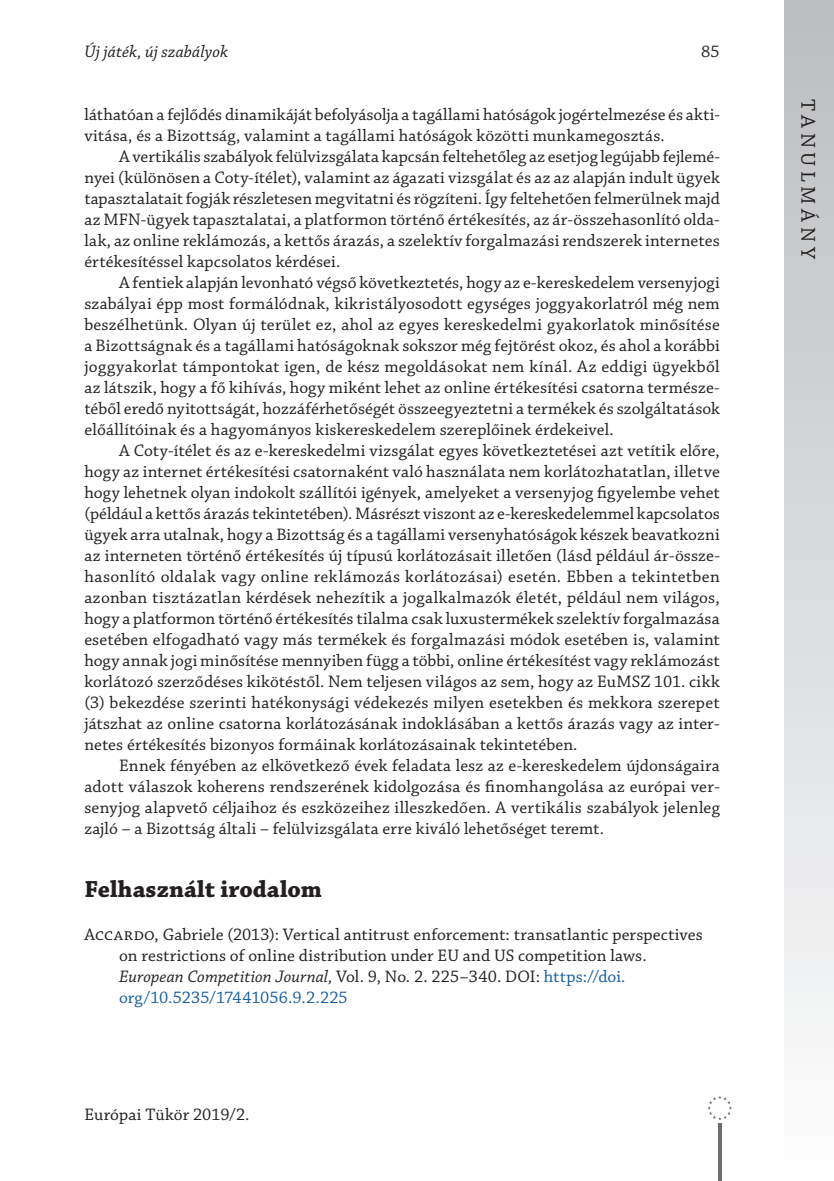
<style>
.page{position:relative;width:834px;height:1181px;background:#fff}
.page>*{position:absolute;margin:0;border:0;box-sizing:border-box;transform-origin:0 0}
.t1{font:700 24.5px "Chaparral Pro";letter-spacing:.005em;color:#231f20}
.t2{font:21px "Chaparral Pro";letter-spacing:.21em;color:#231f20}
.t3{font:17.5px/21px "Chaparral Pro";letter-spacing:.005em;color:#231f20;text-align:justify}
.t4{font:italic 17.5px "Chaparral Pro";letter-spacing:.005em;color:#231f20}
.s1{font-style:italic}
.s2{color:#175d9e}
</style>
<div class="page">
<div style="left:784px;top:0;width:49px;height:1181px;background:linear-gradient(to bottom,#bbbcbf,#fdfdfe)"></div>
<hr style="left:718px;top:1107px;width:1px;height:74px;background:#6c6d70">
<hr style="left:719px;top:1107px;width:1px;height:74px;background:#6c6d70">
<hr style="left:721px;top:1107px;width:1px;height:74px;background:#6c6d70">
<div style="left:704px;top:1093px;width:30px;height:29px;background:#fff"></div>
<svg style="left:707px;top:1095px;width:25px;height:25px"></svg>
<p class="t4" style="left:84px;top:42px;width:145px">Új játék, új szabályok</p>
<p class="t3" style="left:701px;top:42px;width:20px">85</p>
<p class="t3" style="left:84px;top:105px;width:636px">láthatóan a fejlődés dinamikáját befolyásolja a tagállami hatóságok jogértelmezése és akti&shy;vitása, és a Bizottság, valamint a tagállami hatóságok közötti munkamegosztás.</p>
<p class="t3" style="left:84px;top:147px;width:637px;text-indent:35px">A vertikális szabályok felülvizsgálata kapcsán feltehetőleg az esetjog legújabb fejlemé&shy;nyei (különösen a Coty-ítélet), valamint az ágazati vizsgálat és az az alapján indult ügyek tapasztalatait fogják részletesen megvitatni és rögzíteni. Így feltehetően felmerülnek majd az MFN-ügyek tapasztalatai, a platformon történő értékesítés, az ár-összehasonlító olda&shy;lak, az online reklámozás, a kettős árazás, a szelektív forgalmazási rendszerek internetes értékesítéssel kapcsolatos kérdései.</p>
<p class="t3" style="left:84px;top:273px;width:637px;text-indent:35px">A fentiek alapján levonható végső következtetés, hogy az e-kereskedelem versenyjogi szabályai épp most formálódnak, kikristályosodott egységes joggyakorlatról még nem beszélhetünk. Olyan új terület ez, ahol az egyes kereskedelmi gyakorlatok minősítése a Bizottságnak és a tagállami hatóságoknak sokszor még fejtörést okoz, és ahol a korábbi joggyakorlat támpontokat igen, de kész megoldásokat nem kínál. Az eddigi ügyekből az látszik, hogy a fő kihívás, hogy miként lehet az online értékesítési csatorna természe&shy;téből eredő nyitottságát, hozzáférhetőségét összeegyeztetni a termékek és szolgáltatások előállítóinak és a hagyományos kiskereskedelem szereplőinek érdekeivel.</p>
<p class="t3" style="left:84px;top:441px;width:637px;text-indent:35px">A Coty-ítélet és az e-kereskedelmi vizsgálat egyes következtetései azt vetítik előre, hogy az internet értékesítési csatornaként való használata nem korlátozhatatlan, illetve hogy lehetnek olyan indokolt szállítói igények, amelyeket a versenyjog figyelembe vehet (például a kettős árazás tekintetében). Másrészt viszont az e-kereskedelemmel kapcsolatos ügyek arra utalnak, hogy a Bizottság és a tagállami versenyhatóságok készek beavatkozni az interneten történő értékesítés új típusú korlátozásait illetően (lásd például ár-össze&shy;hasonlító oldalak vagy online reklámozás korlátozásai) esetén. Ebben a tekintetben azonban tisztázatlan kérdések nehezítik a jogalkalmazók életét, például nem világos, hogy a platformon történő értékesítés tilalma csak luxustermékek szelektív forgalmazása esetében elfogadható vagy más termékek és forgalmazási módok esetében is, valamint hogy annak jogi minősítése mennyiben függ a többi, online értékesítést vagy reklámozást korlátozó szerződéses kikötéstől. Nem teljesen világos az sem, hogy az EuMSZ 101. cikk (3) bekezdése szerinti hatékonysági védekezés milyen esetekben és mekkora szerepet játszhat az online csatorna korlátozásának indoklásában a kettős árazás vagy az inter&shy;netes értékesítés bizonyos formáinak korlátozásainak tekintetében.</p>
<p class="t3" style="left:84px;top:756px;width:637px;text-indent:35px">Ennek fényében az elkövetkező évek feladata lesz az e-kereskedelem újdonságaira adott válaszok koherens rendszerének kidolgozása és finomhangolása az európai ver&shy;senyjog alapvető céljaihoz és eszközeihez illeszkedően. A vertikális szabályok jelenleg zajló – a Bizottság általi – felülvizsgálata erre kiváló lehetőséget teremt.</p>
<h1 class="t1" style="left:84px;top:875px;width:239px">Felhasznált irodalom</h1>
<p class="t3" style="left:119px;top:924px;width:585px;text-align:left;text-indent:-35px">Accardo, Gabriele (2013): Vertical antitrust enforcement: transatlantic perspectives on restrictions of online distribution under EU and US competition laws.<br><span class="s1">European Competition Journal,</span> Vol. 9, No. 2. 225–340. DOI: <span class="s2">https://doi. org/10.5235/17441056.9.2.225</span></p>
<p class="t3" style="left:84px;top:1105px;width:167px">Európai Tükör 2019/2.</p>
<p class="t2" style="left:819px;top:99px;width:161px;rotate:90deg">TANULMÁNY</p>
</div>
